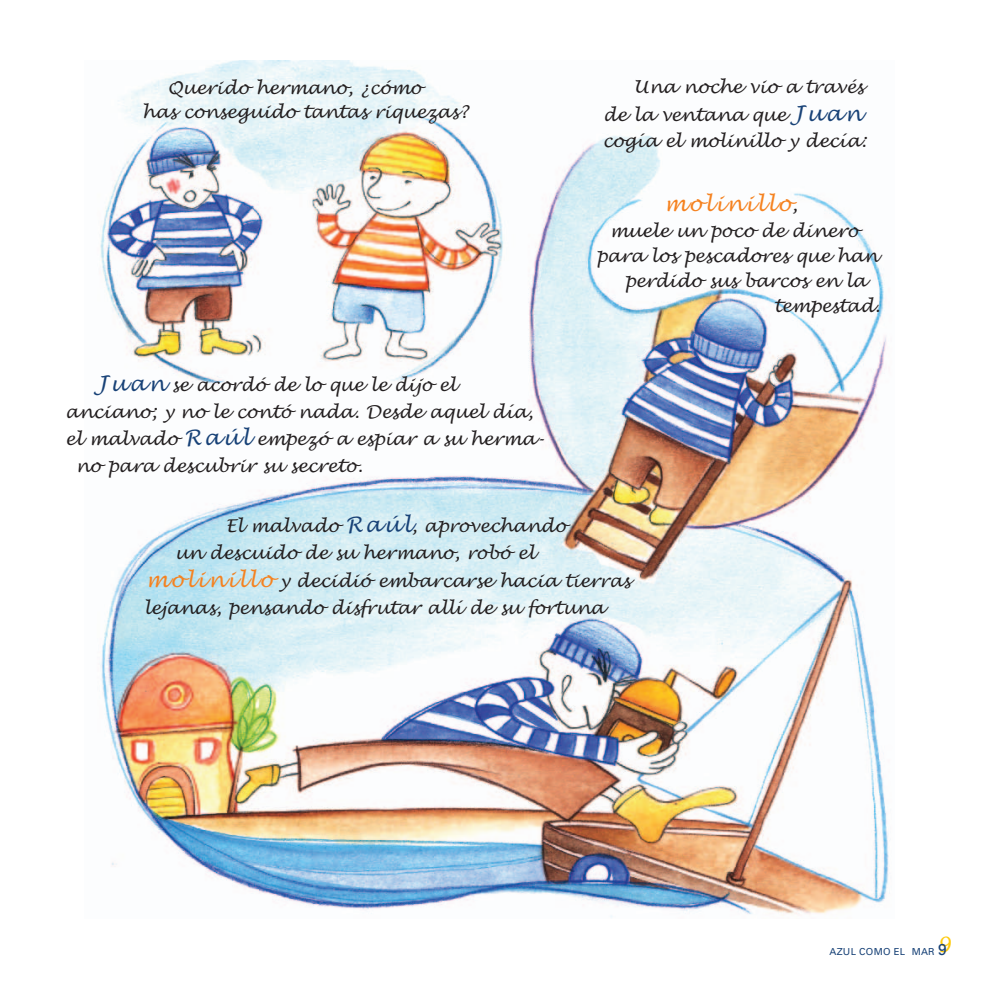
<style>
.page{position:relative;width:993px;height:993px;background:#fff}
.page>*{position:absolute;margin:0;border:0;box-sizing:border-box;transform-origin:0 0}
.t1{font:italic 21px "Lucida Handwriting";letter-spacing:.095em;color:#f58220}
.t2{font:italic 17.5px/27.3px "Lucida Handwriting";color:#231f20}
.t3{font:9.62px "Univers";letter-spacing:.03em;color:#184277}
.s1{font-size:21px;color:#184277}
.s2{font-size:17.5px;color:#231f20}
.s3{font-size:21px;color:#f58220}
.s4{font-size:15.75px}
</style>
<div class="page">
<img style="left:100px;top:60px;width:790px;height:858px">
<p class="t2" style="left:142px;top:75px;width:327px;line-height:24.8px;text-indent:25px">Querido hermano, ¿cómo<br>has conseguido tantas riquezas?</p>
<p class="t2" style="left:97px;top:371px;width:361px"><span class="s1">Juan</span> se acordó de lo que le dijo el</p>
<p class="t2" style="left:65px;top:398px;width:469px">anciano; y no le contó nada. Desde aquel día,</p>
<p class="t2" style="left:65px;top:425px;width:480px">el malvado <span class="s1">Raúl</span> empezó a espiar a su herma-</p>
<p class="t2" style="left:75px;top:452px;width:288px">no para descubrir su secreto.</p>
<p class="t2" style="left:602px;top:73px;width:265px;text-indent:31px">Una noche vio a través de la ventana que <span class="s1">Juan </span>cogía el molinillo y decía:</p>
<p class="t1" style="left:664px;top:191px;width:135px">molinillo<span class="s2">,</span></p>
<p class="t2" style="left:609px;top:218px;width:251px">muele un poco de dinero</p>
<p class="t2" style="left:596px;top:242px;width:283px">para los pescadores que han</p>
<p class="t2" style="left:624px;top:267px;width:243px">perdido sus barcos en la</p>
<p class="t2" style="left:773px;top:292px;width:108px">tempestad.</p>
<p class="t2" style="left:226px;top:512px;width:342px">El malvado <span class="s1">Raúl</span>, aprovechando</p>
<p class="t2" style="left:175px;top:539px;width:361px">un descuido de su hermano, robó el</p>
<p class="t2" style="left:145px;top:567px;width:486px"><span class="s3">molinillo</span> y decidió embarcarse hacia tierras</p>
<p class="t2" style="left:144px;top:594px;width:462px">lejanas, pensando disfrutar allí de su fortuna</p>
<p class="t3" style="left:829px;top:948px;width:123px">AZUL COMO EL MAR <sup>9</sup><span class="s4">9</span></p>
</div>
